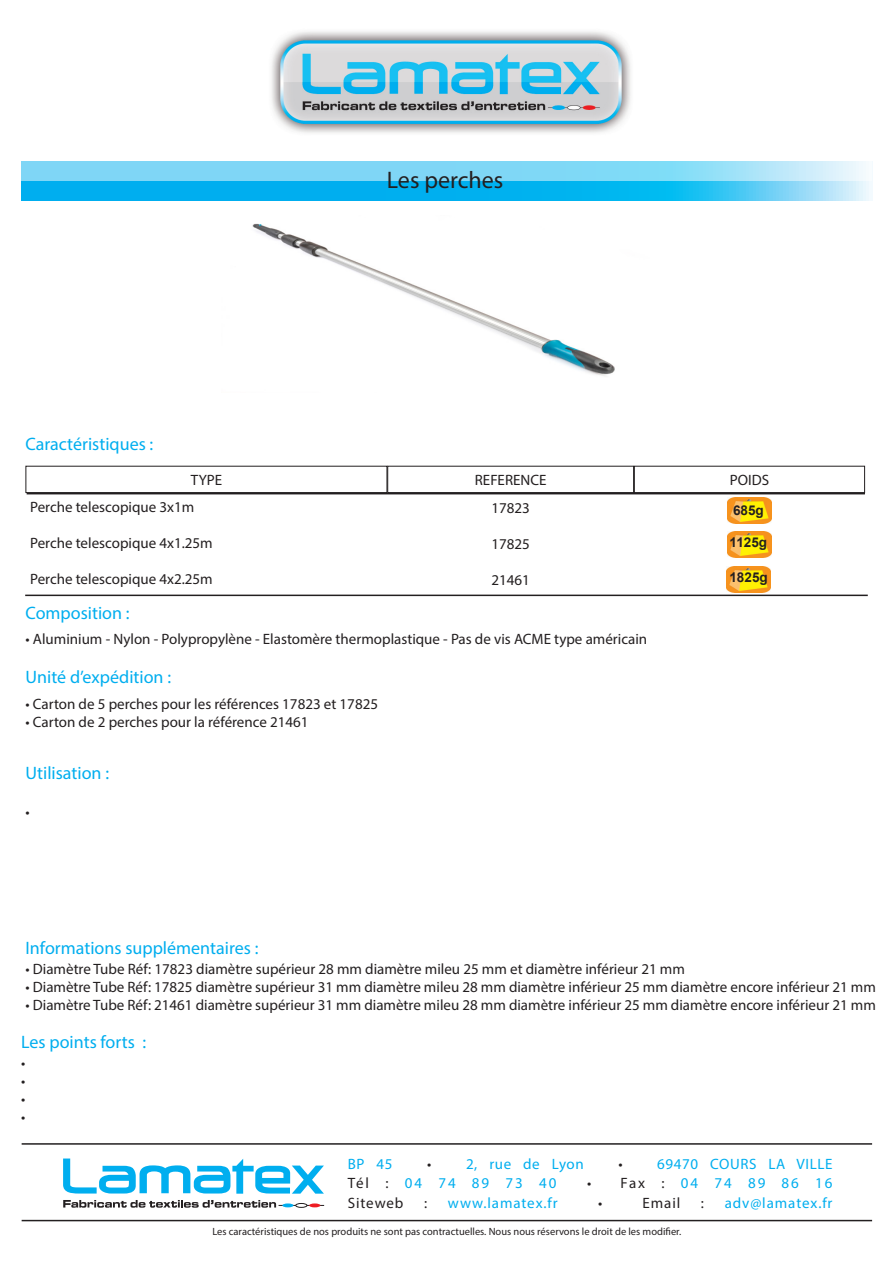
<style>
.page{position:relative;width:893px;height:1263px;background:#fff}
.page>*{position:absolute;margin:0;border:0;box-sizing:border-box;transform-origin:0 0}
.t1{font:24px "Myriad Pro";color:#231f20}
.t2{font:18px "Myriad Pro";color:#00aeef}
.t3{font:15px "Myriad Pro";color:#231f20}
.t4{font:15px "Myriad Pro";letter-spacing:.055em;color:#00aeef}
.t5{font:15px "Myriad Pro";letter-spacing:.13em;color:#00aeef}
.t6{font:15px "Myriad Pro";letter-spacing:.06em;color:#231f20}
.t7{font:700 13.5px "Arial";color:#231f20}
.t8{font:10.5px "Myriad Pro";color:#231f20}
.s1{color:#231f20}
</style>
<div class="page">
<hr style="left:22px;top:1143px;width:850px;height:2px;background:#231f20">
<hr style="left:25px;top:595px;width:843px;height:1px;background:#231f20">
<hr style="left:27px;top:493px;width:838px;height:1px;background:#231f20">
<hr style="left:22px;top:1220px;width:850px;height:1px;background:#231f20">
<hr style="left:279px;top:1205px;width:45px;height:1px;background:#231f20">
<svg style="left:63px;top:1200px;width:213px;height:8px"></svg>
<svg style="left:282px;top:1203px;width:11px;height:4px"></svg>
<div style="left:296px;top:1203px;width:11px;height:4px;border:1px solid #231f20;border-radius:50%"></div>
<svg style="left:309px;top:1203px;width:11px;height:4px"></svg>
<svg style="left:63px;top:1158px;width:261px;height:36px"></svg>
<img style="left:271px;top:31px;width:360px;height:102px">
<svg style="left:22px;top:181px;width:850px;height:19px;background:#1ab8f0"></svg>
<svg style="left:22px;top:161px;width:844px;height:20px;background:#8bdaf6"></svg>
<div style="left:26px;top:466px;width:361px;height:27px;border:1px solid #231f20"></div>
<div style="left:387px;top:466px;width:247px;height:27px;border:1px solid #231f20"></div>
<div style="left:634px;top:466px;width:231px;height:27px;border:1px solid #231f20"></div>
<img style="left:727px;top:497px;width:44px;height:26px">
<img style="left:727px;top:531px;width:44px;height:26px">
<img style="left:252px;top:223px;width:363px;height:154px">
<img style="left:727px;top:566px;width:44px;height:27px">
<p class="t1" style="left:387px;top:165px;width:118px">Les perches</p>
<p class="t2" style="left:26px;top:433px;width:129px">Caractéristiques :</p>
<p class="t3" style="left:191px;top:471px;width:33px">TYPE</p>
<p class="t3" style="left:30px;top:498px;width:166px">Perche telescopique 3x1m</p>
<p class="t3" style="left:30px;top:534px;width:184px">Perche telescopique 4x1.25m</p>
<p class="t3" style="left:30px;top:570px;width:184px">Perche telescopique 4x2.25m</p>
<p class="t2" style="left:26px;top:602px;width:106px">Composition :</p>
<p class="t3" style="left:475px;top:471px;width:73px">REFERENCE</p>
<p class="t3" style="left:491px;top:499px;width:40px">17823</p>
<p class="t3" style="left:491px;top:535px;width:40px">17825</p>
<p class="t3" style="left:491px;top:571px;width:40px">21461</p>
<p class="t3" style="left:26px;top:629px;width:623px">• Aluminium - Nylon - Polypropylène - Elastomère thermoplastique - Pas de vis ACME type américain</p>
<p class="t2" style="left:26px;top:666px;width:147px">Unité d’expédition :</p>
<p class="t3" style="left:26px;top:694px;width:354px">• Carton de 5 perches pour les références 17823 et 17825</p>
<p class="t3" style="left:26px;top:712px;width:285px">• Carton de 2 perches pour la référence 21461</p>
<p class="t2" style="left:26px;top:762px;width:85px">Utilisation :</p>
<p class="t3" style="left:26px;top:802px;width:6px">•</p>
<p class="t3" style="left:730px;top:471px;width:41px">POIDS</p>
<p class="t7" style="left:733px;top:501px;width:32px">685g</p>
<p class="t7" style="left:730px;top:533px;width:39px">1125g</p>
<p class="t7" style="left:729px;top:568px;width:40px">1825g</p>
<p class="t2" style="left:26px;top:937px;width:234px">Informations supplémentaires :</p>
<p class="t3" style="left:26px;top:959px;width:661px">• Diamètre Tube Réf: 17823 diamètre supérieur 28 mm diamètre mileu 25 mm et diamètre inférieur 21 mm</p>
<p class="t3" style="left:26px;top:977px;width:852px">• Diamètre Tube Réf: 17825 diamètre supérieur 31 mm diamètre mileu 28 mm diamètre inférieur 25 mm diamètre encore inférieur 21 mm</p>
<p class="t3" style="left:26px;top:995px;width:852px">• Diamètre Tube Réf: 21461 diamètre supérieur 31 mm diamètre mileu 28 mm diamètre inférieur 25 mm diamètre encore inférieur 21 mm</p>
<p class="t2" style="left:21px;top:1031px;width:127px">Les points forts :</p>
<p class="t3" style="left:21px;top:1054px;width:6px">•</p>
<p class="t3" style="left:21px;top:1072px;width:6px">•</p>
<p class="t3" style="left:21px;top:1090px;width:6px">•</p>
<p class="t3" style="left:21px;top:1108px;width:6px">•</p>
<p class="t4" style="left:348px;top:1154px;width:46px">BP 45</p>
<p class="t4" style="left:427px;top:1154px;width:158px"><span class="s1">•</span> 2, rue de Lyon</p>
<p class="t4" style="left:618px;top:1154px;width:216px"><span class="s1">•</span> 69470 COURS LA VILLE</p>
<p class="t5" style="left:348px;top:1174px;width:210px"><span class="s1">Tél :</span> 04 74 89 73 40</p>
<p class="t5" style="left:587px;top:1174px;width:247px"><span class="s1">• Fax :</span> 04 74 89 86 16</p>
<p class="t6" style="left:348px;top:1193px;width:57px">Siteweb</p>
<p class="t3" style="left:424px;top:1193px;width:5px">:</p>
<p class="t4" style="left:448px;top:1193px;width:111px">www.lamatex.fr</p>
<p class="t3" style="left:598px;top:1193px;width:6px">•</p>
<p class="t3" style="left:642px;top:1193px;width:39px">Email</p>
<p class="t3" style="left:701px;top:1193px;width:5px">:</p>
<p class="t4" style="left:725px;top:1193px;width:109px">adv@lamatex.fr</p>
<p class="t8" style="left:212px;top:1225px;width:470px">Les caractéristiques de nos produits ne sont pas contractuelles. Nous nous réservons le droit de les modifier.</p>
</div>
